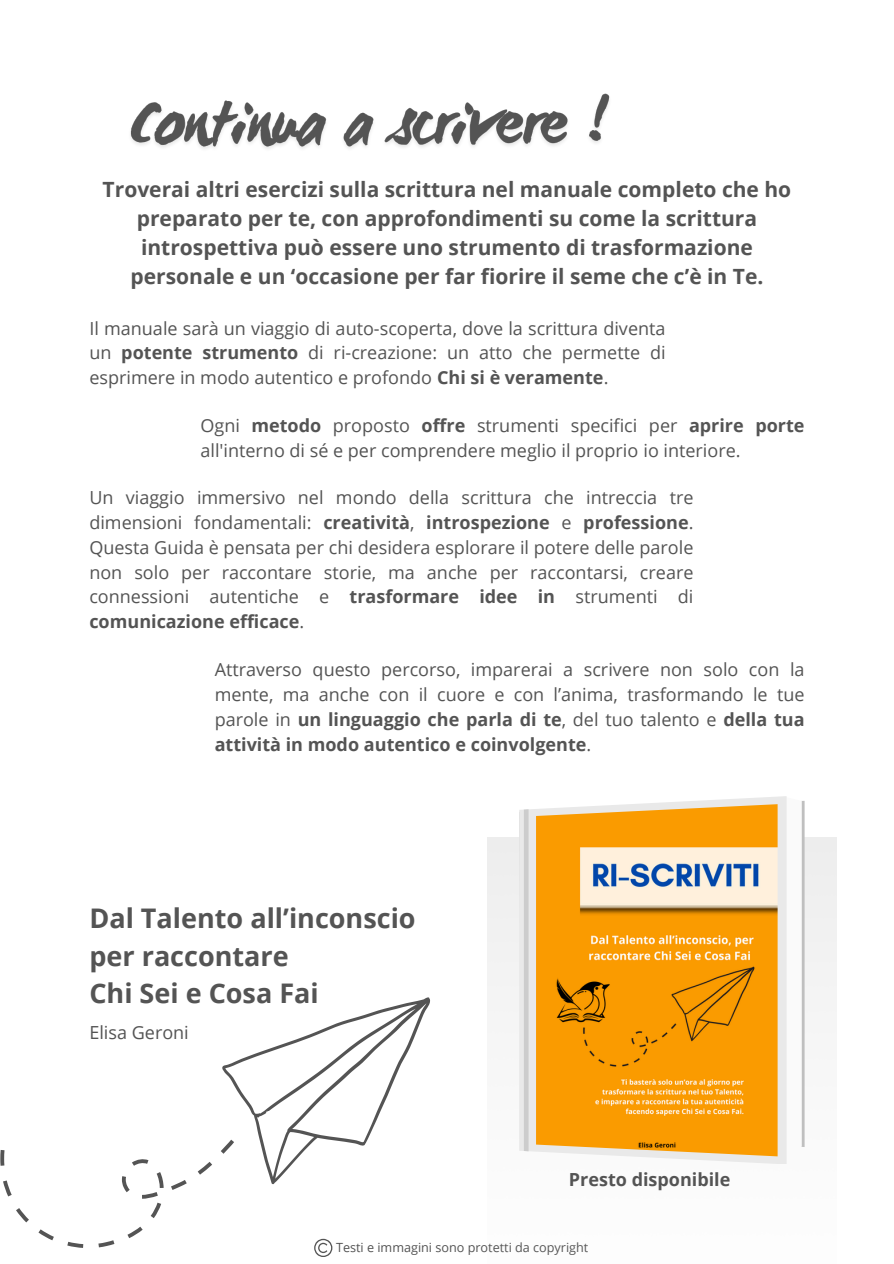
<style>
.page{position:relative;width:894px;height:1264px;background:#fff}
.page>*{position:absolute;margin:0;border:0;box-sizing:border-box;transform-origin:0 0}
.t1{font:700 27px/37.2px "Open Sans";color:#545454}
.t2{font:700 21px/29.2px "Open Sans";color:#545454;text-align:center}
.t3{font:18px/24.8px "Open Sans";color:#545454;text-align:justify}
.t4{font:700 18px "Open Sans";color:#545454}
.t5{font:12.6px "Open Sans";color:#545454}
.s1{font-weight:700}
</style>
<div class="page">
<svg style="left:0;top:997px;width:430px;height:259px"></svg>
<div style="left:487px;top:837px;width:349px;height:327px;background:#f4f4f4"></div>
<svg style="left:786px;top:796px;width:15px;height:367px"></svg>
<svg style="left:519px;top:796px;width:267px;height:367px;fill:#e9e9e9"></svg>
<div style="left:523px;top:809px;width:5px;height:342px;background:#ccc"></div>
<img style="left:536px;top:804px;width:241px;height:352px">
<img style="left:130px;top:93px;width:480px;height:56px">
<h6 class="t2" style="left:103px;top:174px;width:690px">Troverai altri esercizi sulla scrittura nel manuale completo che ho preparato per te, con approfondimenti su come la scrittura introspettiva può essere uno strumento di trasformazione personale e un ‘occasione per far fiorire il seme che c’è in Te.</h6>
<h6 class="t3" style="left:89px;top:315px;width:577px">Il manuale sarà un viaggio di auto-scoperta, dove la scrittura diventa un <span class="s1">potente strumento</span> di ri-creazione: un atto che permette di esprimere in modo autentico e profondo <span class="s1">Chi si è veramente</span>.</h6>
<p class="t3" style="left:200px;top:413px;width:605px">Ogni <span class="s1">metodo</span> proposto <span class="s1">offre</span> strumenti specifici per <span class="s1">aprire porte </span>all'interno di sé e per comprendere meglio il proprio io interiore.</p>
<h5 class="t3" style="left:89px;top:485px;width:605px">Un viaggio immersivo nel mondo della scrittura che intreccia tre dimensioni fondamentali: <span class="s1">creatività</span>, <span class="s1">introspezione</span> e <span class="s1">professione</span>.<br>Questa Guida è pensata per chi desidera esplorare il potere delle parole non solo per raccontare storie, ma anche per raccontarsi, creare connessioni autentiche e <span class="s1">trasformare idee in</span> strumenti di <span class="s1">comunicazione efficace</span>.</h5>
<p class="t3" style="left:214px;top:657px;width:591px">Attraverso questo percorso, imparerai a scrivere non solo con la mente, ma anche con il cuore e con l’anima, trasformando le tue parole in <span class="s1">un linguaggio che parla di te</span>, del tuo talento e <span class="s1">della tua attività in modo autentico e coinvolgente</span>.</p>
<h2 class="t1" style="left:89px;top:899px;width:328px">Dal Talento all’inconscio per raccontare<br>Chi Sei e Cosa Fai</h2>
<h3 class="t3" style="left:89px;top:1019px;width:101px">Elisa Geroni</h3>
<p class="t4" style="left:568px;top:1166px;width:163px">Presto disponibile</p>
<h4 class="t5" style="left:336px;top:1238px;width:254px">Testi e immagini sono protetti da copyright</h4>
</div>
